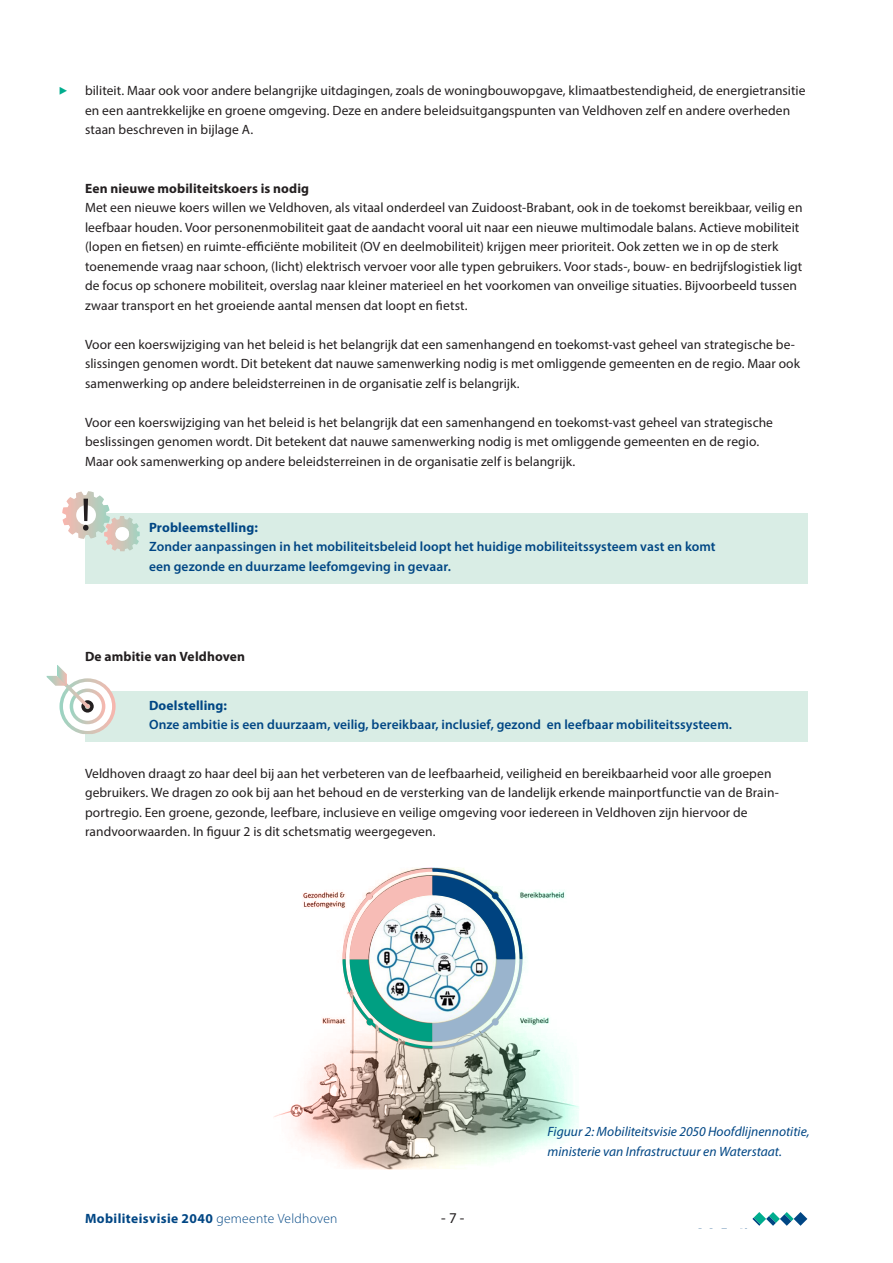
<style>
.page{position:relative;width:893px;height:1263px;background:#fff}
.page>*{position:absolute;margin:0;border:0;box-sizing:border-box;transform-origin:0 0}
.t1{font:15px "Myriad Pro";color:#231f20}
.t2{font:13.5px/19.5px "Myriad Pro";letter-spacing:.005em;color:#231f20}
.t3{font:600 13.5px/19.5px "Myriad Pro";letter-spacing:.005em;color:#004684}
.t4{font:italic 13.5px/19.5px "Myriad Pro";color:#004684}
.t5{font:700 13.5px "Myriad Pro";letter-spacing:.015em;color:#004684}
.t6{font:700 13.5px "Myriad Pro";letter-spacing:.01em;color:#231f20}
.t7{font:13.5px "Freight Sans Pro";color:#00ad8e}
.s1{font-weight:300}
</style>
<div class="page">
<svg style="left:752px;top:1212px;width:55px;height:14px"></svg>
<div style="left:85px;top:513px;width:723px;height:71px;background:#d9ede5"></div>
<div style="left:85px;top:691px;width:723px;height:51px;background:#d9ede5"></div>
<svg style="left:47px;top:665px;width:69px;height:69px"></svg>
<svg style="left:62px;top:491px;width:78px;height:60px"></svg>
<svg style="left:274px;top:890px;width:305px;height:280px"></svg>
<svg style="left:342px;top:868px;width:180px;height:180px"></svg>
<p class="t7" style="left:58px;top:81px;width:12px">F</p>
<p class="t2" style="left:85px;top:81px;width:722px">biliteit. Maar ook voor andere belangrijke uitdagingen, zoals de woningbouwopgave, klimaatbestendigheid, de energietransitie en een aantrekkelijke en groene omgeving. Deze en andere beleidsuitgangspunten van Veldhoven zelf en andere overheden staan beschreven in bijlage A.</p>
<p class="t6" style="left:85px;top:179px;width:226px">Een nieuwe mobiliteitskoers is nodig</p>
<p class="t2" style="left:85px;top:198px;width:719px">Met een nieuwe koers willen we Veldhoven, als vitaal onderdeel van Zuidoost-Brabant, ook in de toekomst bereikbaar, veilig en leefbaar houden. Voor personenmobiliteit gaat de aandacht vooral uit naar een nieuwe multimodale balans. Actieve mobiliteit (lopen en fietsen) en ruimte-efficiënte mobiliteit (OV en deelmobiliteit) krijgen meer prioriteit. Ook zetten we in op de sterk toenemende vraag naar schoon, (licht) elektrisch vervoer voor alle typen gebruikers. Voor stads-, bouw- en bedrijfslogistiek ligt de focus op schonere mobiliteit, overslag naar kleiner materieel en het voorkomen van onveilige situaties. Bijvoorbeeld tussen zwaar transport en het groeiende aantal mensen dat loopt en fietst.</p>
<p class="t2" style="left:85px;top:334px;width:717px">Voor een koerswijziging van het beleid is het belangrijk dat een samenhangend en toekomst-vast geheel van strategische be&shy;slissingen genomen wordt. Dit betekent dat nauwe samenwerking nodig is met omliggende gemeenten en de regio. Maar ook samenwerking op andere beleidsterreinen in de organisatie zelf is belangrijk.</p>
<p class="t2" style="left:85px;top:412px;width:689px">Voor een koerswijziging van het beleid is het belangrijk dat een samenhangend en toekomst-vast geheel van strategische beslissingen genomen wordt. Dit betekent dat nauwe samenwerking nodig is met omliggende gemeenten en de regio.<br>Maar ook samenwerking op andere beleidsterreinen in de organisatie zelf is belangrijk.</p>
<p class="t5" style="left:149px;top:518px;width:110px">Probleemstelling:</p>
<p class="t3" style="left:149px;top:537px;width:568px">Zonder aanpassingen in het mobiliteitsbeleid loopt het huidige mobiliteitssysteem vast en komt een gezonde en duurzame leefomgeving in gevaar.</p>
<p class="t6" style="left:85px;top:647px;width:162px">De ambitie van Veldhoven</p>
<p class="t5" style="left:149px;top:696px;width:80px">Doelstelling:</p>
<p class="t3" style="left:149px;top:714px;width:585px">Onze ambitie is een duurzaam, veilig, bereikbaar, inclusief, gezond en leefbaar mobiliteitssysteem.</p>
<p class="t2" style="left:85px;top:763px;width:694px">Veldhoven draagt zo haar deel bij aan het verbeteren van de leefbaarheid, veiligheid en bereikbaarheid voor alle groepen gebruikers. We dragen zo ook bij aan het behoud en de versterking van de landelijk erkende mainportfunctie van de Brain&shy;portregio. Een groene, gezonde, leefbare, inclusieve en veilige omgeving voor iedereen in Veldhoven zijn hiervoor de randvoorwaarden. In figuur 2 is dit schetsmatig weergegeven.</p>
<p class="t5" style="left:85px;top:1210px;width:254px">Mobiliteisvisie 2040 <span class="s1">gemeente Veldhoven</span></p>
<p class="t1" style="left:441px;top:1209px;width:25px">- 7 -</p>
<p class="t4" style="left:547px;top:1122px;width:264px">Figuur 2: Mobiliteitsvisie 2050 Hoofdlijnennotitie, ministerie van Infrastructuur en Waterstaat.</p>
</div>
